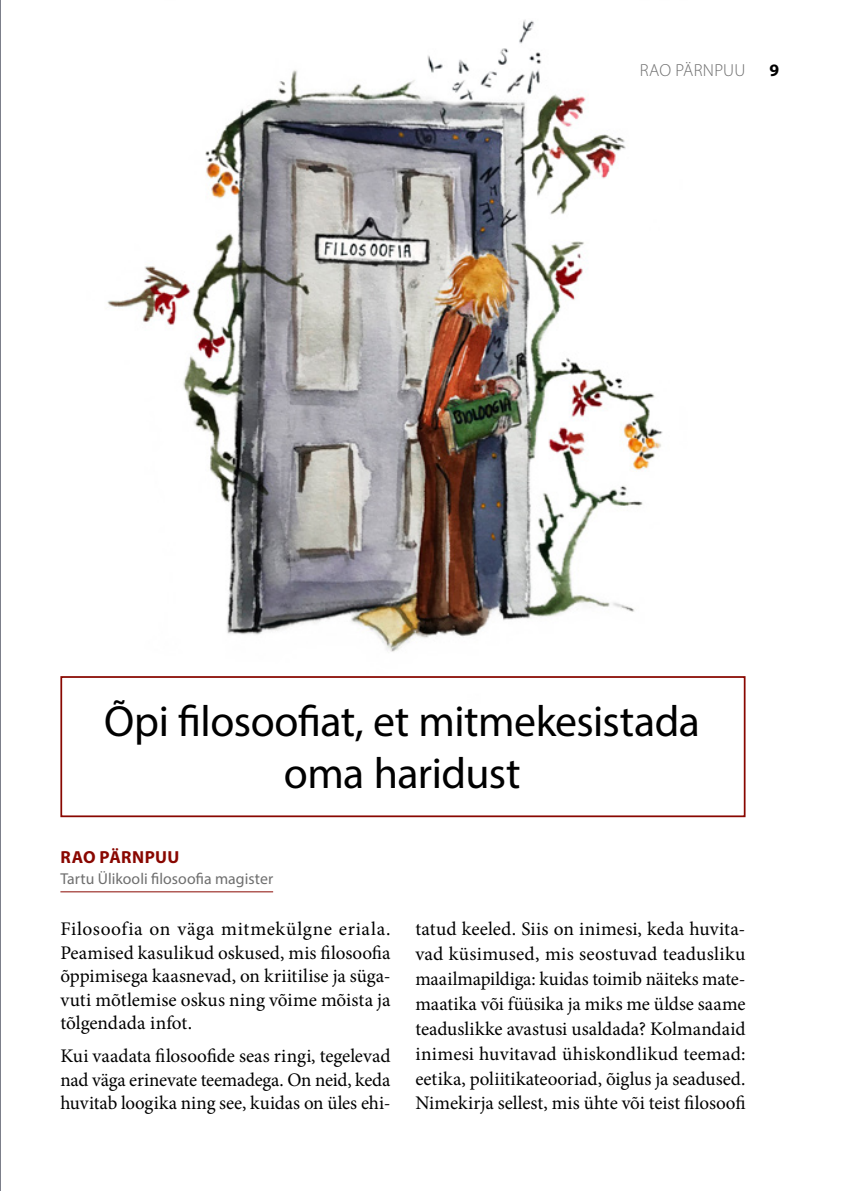
<style>
.page{position:relative;width:844px;height:1191px;background:#fff}
.page>*{position:absolute;margin:0;border:0;box-sizing:border-box;transform-origin:0 0}
.t1{font:43.75px/52.5px "Myriad Pro";letter-spacing:-.01em;color:#000;text-align:center}
.t2{font:19.25px/24.8px "Minion Pro";letter-spacing:-.005em;color:#000;text-align:justify}
.t3{font:300 17.5px "Myriad Pro";letter-spacing:.015em;color:#6e6e6e}
.t4{font:700 17.5px "Myriad Pro";letter-spacing:.02em;color:#890700}
.t5{font:700 17.5px "Myriad Pro";color:#000}
.t6{font:15.75px "Myriad Pro";color:#6e6e6e}
</style>
<div class="page">
<img style="left:107px;top:20px;width:556px;height:632px">
<hr style="left:60px;top:891px;width:213px;height:1px;background:#890700">
<div style="left:60px;top:676px;width:685px;height:141px;border:2px solid #890700"></div>
<hr style="left:0;top:0;width:1px;height:1191px;background:#7c7f8a">
<p class="t3" style="left:639px;top:61px;width:107px">RAO PÄRNPUU</p>
<p class="t5" style="left:769px;top:59px;width:11px">9</p>
<h1 class="t1" style="left:104px;top:694px;width:597px">Õpi filosoofiat, et mitmekesistada oma haridust</h1>
<p class="t4" style="left:61px;top:845px;width:120px">RAO PÄRNPUU</p>
<p class="t6" style="left:60px;top:869px;width:214px">Tartu Ülikooli filosoofia magister</p>
<p class="t2" style="left:60px;top:917px;width:331px;line-height:23.4px">Filosoofia on väga mitmekülgne eriala.<br>Peamised kasulikud oskused, mis filosoofia õppimisega kaasnevad, on kriitilise ja süga&shy;vuti mõtlemise oskus ning võime mõista ja tõlgendada infot.</p>
<p class="t2" style="left:60px;top:1044px;width:331px;line-height:23.4px">Kui vaadata filosoofide seas ringi, tegelevad nad väga erinevate teemadega. On neid, keda huvitab loogika ning see, kuidas on üles ehi-</p>
<p class="t2" style="left:415px;top:916px;width:331px">tatud keeled. Siis on inimesi, keda huvita&shy;vad küsimused, mis seostuvad teadusliku maailmapildiga: kuidas toimib näiteks mate&shy;maatika või füüsika ja miks me üldse saame teaduslikke avastusi usaldada? Kolmandaid inimesi huvitavad ühiskondlikud teemad: eetika, poliitikateooriad, õiglus ja seadused.<br>Nimekirja sellest, mis ühte või teist filosoofi</p>
</div>
